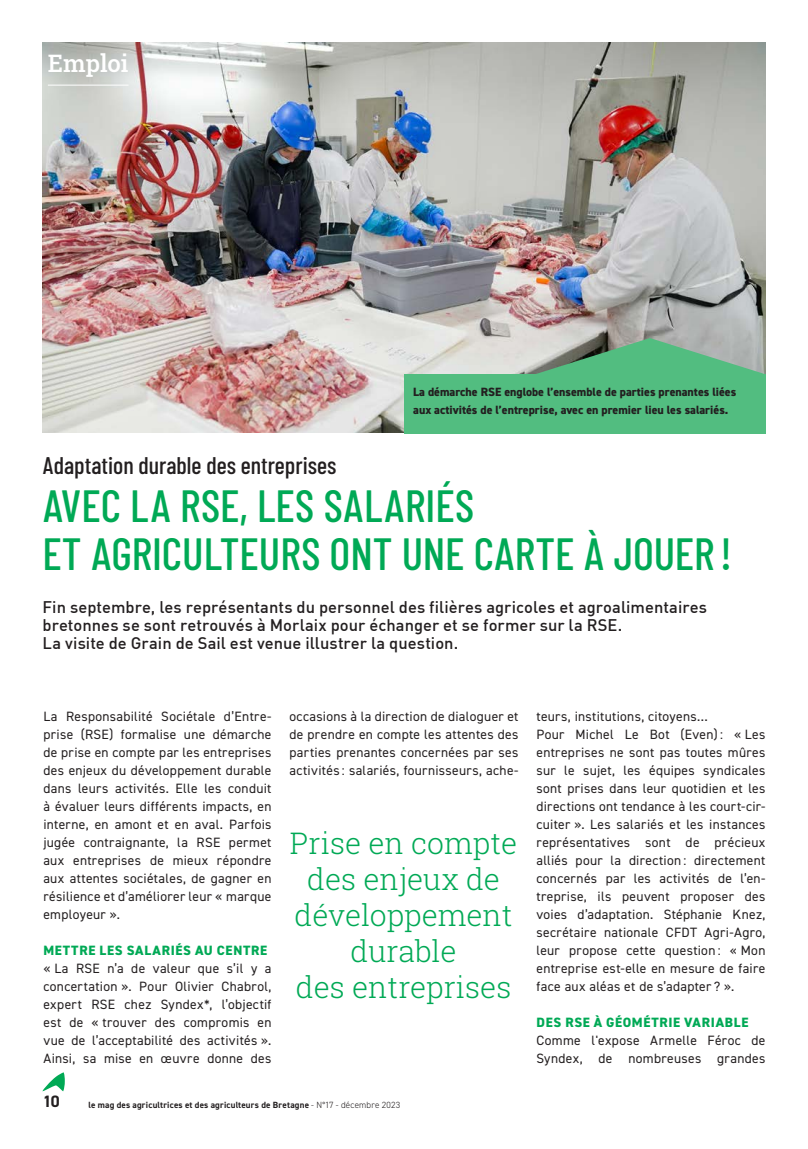
<style>
.page{position:relative;width:808px;height:1149px;background:#fff}
.page>*{position:absolute;margin:0;border:0;box-sizing:border-box;transform-origin:0 0}
.CA-texte_Titre_2{font:500 45px/48px "Barlow Condensed";color:#00a955}
.CA-texte-exergue{font:300 30px/36px "Roboto Slab";color:#00a955;text-align:center}
.CA-texte_surtitre_2{font:500 24px "Barlow Condensed";color:#231f20}
.CA-Titre_rubrique_gauche{font:500 24px "Roboto Slab";color:#fff}
.CA-texte_Chapo{font:500 16.5px/18px "DIN";letter-spacing:.005em;color:#231f20}
.BODY_COPY{font:700 16.5px "DIN2014";color:#231f20}
.CA-texte_courant{font:13.5px/18px "DIN2014";letter-spacing:.025em;color:#231f20;text-align:justify}
.CA-texte-Intertitre{font:800 13.5px "DIN2014";letter-spacing:.05em;color:#00a955}
.CA-texte-Légende{font:800 12px/18px "DIN2014";color:#231f20}
.CA-folio_date{font:700 9px "DIN2014";letter-spacing:.02em;color:#231f20}
.s1{font-weight:300}
</style>
<div class="page">
<svg style="left:43px;top:1072px;width:22px;height:18px"></svg>
<img style="left:43px;top:43px;width:722px;height:389px">
<hr style="left:48px;top:85px;width:81px;height:1px;background:#fff">
<div style="left:405px;top:374px;width:361px;height:59px;background:#52bd80"></div>
<svg style="left:536px;top:338px;width:229px;height:36px;background:#79b08f"></svg>
<p class="CA-Titre_rubrique_gauche" style="left:48px;top:47px;width:82px">Emploi</p>
<p class="CA-texte-Légende" style="left:413px;top:383px;width:325px">La démarche RSE englobe l’ensemble de parties prenantes liées aux activités de l’entreprise, avec en premier lieu les salariés.</p>
<p class="CA-texte_surtitre_2" style="left:43px;top:450px;width:295px">Adaptation durable des entreprises</p>
<p class="CA-texte_Titre_2" style="left:43px;top:481px;width:691px">AVEC LA RSE, LES SALARIÉS<br>ET AGRICULTEURS ONT UNE CARTE À JOUER !</p>
<p class="CA-texte_Chapo" style="left:43px;top:596px;width:666px">Fin septembre, les représentants du personnel des filières agricoles et agroalimentaires bretonnes se sont retrouvés à Morlaix pour échanger et se former sur la RSE.<br>La visite de Grain de Sail est venue illustrer la question.</p>
<p class="CA-texte_courant" style="left:43px;top:706px;width:230px">La Responsabilité Sociétale d’Entre&shy;prise (RSE) formalise une démarche de prise en compte par les entreprises des enjeux du développement durable dans leurs activités. Elle les conduit à évaluer leurs différents impacts, en interne, en amont et en aval. Parfois jugée contraignante, la RSE permet aux entreprises de mieux répondre aux attentes sociétales, de gagner en résilience et d’améliorer leur « marque employeur ».</p>
<p class="CA-texte-Intertitre" style="left:43px;top:940px;width:225px">METTRE LES SALARIÉS AU CENTRE</p>
<p class="CA-texte_courant" style="left:43px;top:958px;width:230px">« La RSE n’a de valeur que s’il y a concertation ». Pour Olivier Chabrol, expert RSE chez Syndex*, l’objectif est de « trouver des compromis en vue de l’acceptabilité des activités ».<br>Ainsi, sa mise en œuvre donne des</p>
<p class="CA-texte_courant" style="left:289px;top:706px;width:230px">occasions à la direction de dialoguer et de prendre en compte les attentes des parties prenantes concernées par ses activités : salariés, fournisseurs, ache-</p>
<p class="CA-texte-exergue" style="left:290px;top:823px;width:229px">Prise en compte des enjeux de développement durable</p>
<p class="CA-texte-exergue" style="left:296px;top:967px;width:217px">des entreprises</p>
<p class="BODY_COPY" style="left:43px;top:1090px;width:19px">10</p>
<p class="CA-folio_date" style="left:89px;top:1098px;width:313px">le mag des agricultrices et des agriculteurs de Bretagne <span class="s1">- N°17 - décembre 2023</span></p>
<p class="CA-texte_courant" style="left:536px;top:706px;width:173px">teurs, institutions, citoyens…</p>
<p class="CA-texte_courant" style="left:536px;top:724px;width:230px">Pour Michel Le Bot (Even) : « Les entreprises ne sont pas toutes mûres sur le sujet, les équipes syndicales sont prises dans leur quotidien et les directions ont tendance à les court-cir&shy;cuiter ». Les salariés et les instances représentatives sont de précieux alliés pour la direction : directement concernés par les activités de l’en&shy;treprise, ils peuvent proposer des voies d’adaptation. Stéphanie Knez, secrétaire nationale CFDT Agri-Agro, leur propose cette question : « Mon entreprise est-elle en mesure de faire face aux aléas et de s’adapter ? ».</p>
<p class="CA-texte-Intertitre" style="left:536px;top:1012px;width:213px">DES RSE À GÉOMÉTRIE VARIABLE</p>
<p class="CA-texte_courant" style="left:536px;top:1030px;width:230px">Comme l'expose Armelle Féroc de<br>Syndex, de nombreuses grandes</p>
</div>
